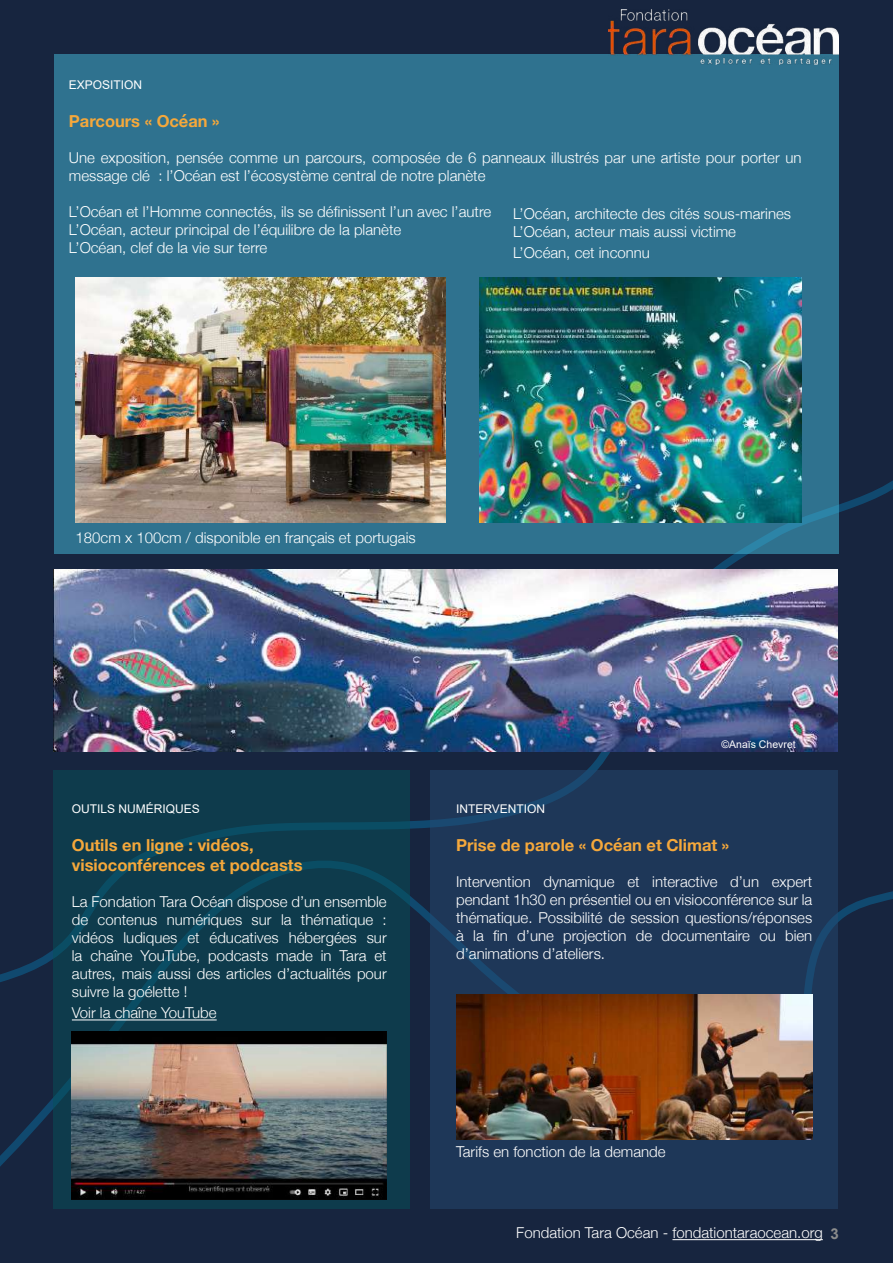
<style>
.page{position:relative;width:893px;height:1263px;background:#fff}
.page>*{position:absolute;margin:0;border:0;box-sizing:border-box;transform-origin:0 0}
.t1{font:700 16.5px/19.8px "Helvetica Neue";color:#f5a83b}
.t2{font:300 15px/18px "Helvetica Neue";color:#fff}
.t3{font:700 15px "Arial";color:#8b8c8c}
.t4{font:12px "Arial";color:#fff}
.t5{font:10.5px "Arial";color:#fff}
</style>
<div class="page">
<div style="left:0;top:0;width:893px;height:428px;background:#17253f"></div>
<div style="left:0;top:428px;width:893px;height:353px;background:#17253f"></div>
<div style="left:0;top:781px;width:893px;height:482px;background:#17253f"></div>
<div style="left:54px;top:54px;width:785px;height:499px;background:#2f728f"></div>
<img style="left:76px;top:278px;width:369px;height:244px">
<img style="left:479px;top:278px;width:322px;height:244px">
<div style="left:53px;top:770px;width:356px;height:439px;background:#0e3b4c"></div>
<div style="left:431px;top:770px;width:407px;height:439px;background:#1e3758"></div>
<img style="left:457px;top:995px;width:355px;height:145px">
<img style="left:53px;top:570px;width:785px;height:181px">
<img style="left:72px;top:1031px;width:315px;height:169px">
<hr style="left:672px;top:1239px;width:151px;height:1px;background:#fff">
<hr style="left:72px;top:1019px;width:145px;height:1px;background:#fff">
<img style="left:608px;top:9px;width:231px;height:55px">
<p class="t4" style="left:69px;top:77px;width:75px">EXPOSITION</p>
<p class="t1" style="left:69px;top:112px;width:152px">Parcours « Océan »</p>
<p class="t2" style="left:69px;top:148px;width:734px">Une exposition, pensée comme un parcours, composée de 6 panneaux illustrés par une artiste pour porter un message clé : l’Océan est l’écosystème central de notre planète</p>
<p class="t2" style="left:69px;top:202px;width:424px">L’Océan et l’Homme connectés, ils se définissent l’un avec l’autre<br>L’Océan, acteur principal de l’équilibre de la planète<br>L’Océan, clef de la vie sur terre</p>
<p class="t2" style="left:513px;top:203px;width:280px">L’Océan, architecte des cités sous-marines<br>L’Océan, acteur mais aussi victime</p>
<p class="t2" style="left:513px;top:243px;width:138px">L’Océan, cet inconnu</p>
<p class="t2" style="left:76px;top:527px;width:342px">180cm x 100cm / disponible en français et portugais</p>
<p class="t4" style="left:72px;top:801px;width:130px">OUTILS NUMÉRIQUES</p>
<p class="t1" style="left:72px;top:836px;width:232px">Outils en ligne : vidéos, visioconférences et podcasts</p>
<p class="t2" style="left:72px;top:891px;width:316px;text-align:justify">La Fondation Tara Océan dispose d’un ensemble de contenus numériques sur la thématique : vidéos ludiques et éducatives hébergées sur la chaîne YouTube, podcasts made in Tara et autres, mais aussi des articles d’actualités pour suivre la goélette !</p>
<p class="t2" style="left:72px;top:1003px;width:146px">Voir la chaîne YouTube</p>
<p class="t5" style="left:721px;top:737px;width:76px">©Anaïs Chevret</p>
<p class="t4" style="left:456px;top:801px;width:91px">INTERVENTION</p>
<p class="t1" style="left:456px;top:836px;width:275px">Prise de parole « Océan et Climat »</p>
<p class="t2" style="left:456px;top:872px;width:358px;text-align:justify">Intervention dynamique et interactive d’un expert pendant 1h30 en présentiel ou en visioconférence sur la thématique. Possibilité de session questions/réponses à la fin d’une projection de documentaire ou bien d’animations d’ateliers.</p>
<p class="t2" style="left:456px;top:1142px;width:211px">Tarifs en fonction de la demande</p>
<p class="t2" style="left:516px;top:1223px;width:308px">Fondation Tara Océan - fondationtaraocean.org</p>
<p class="t3" style="left:831px;top:1223px;width:10px">3</p>
</div>
